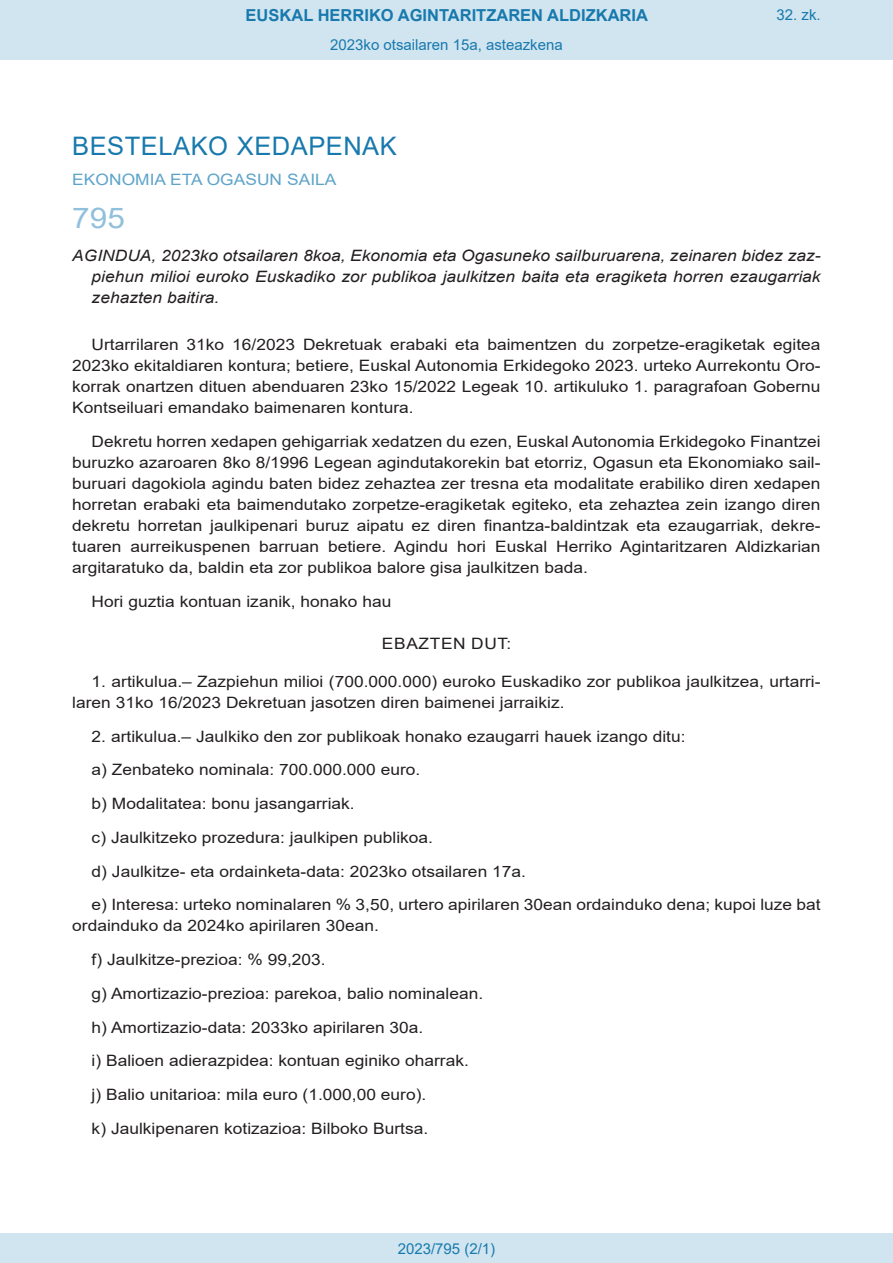
<style>
.page{position:relative;width:893px;height:1263px;background:#fff}
.page>*{position:absolute;margin:0;border:0;box-sizing:border-box;transform-origin:0 0}
.BOPVOrden{font:28.5px "Arial";color:#90c0db;scale:1.11 1}
.BOPVSeccion{font:25.5px "Arial";letter-spacing:.02em;color:#1879ad}
.t1{font:700 16.5px "Arial";color:#1879ad}
.BOPVDetalle{font:15.6px/21px "Arial";color:#231f20;text-align:justify;scale:1.11 1}
.BOPVTitulo{font:italic 15.6px/21px "Arial";color:#231f20;text-align:justify;scale:1.11 1}
.BOPVOrganismo{font:15.6px "Arial";letter-spacing:.005em;color:#5ea4ca;scale:1.11 1}
.BOPVClave{font:15.6px "Arial";letter-spacing:.035em;color:#231f20;scale:1.11 1}
.Paginacion_Centro{font:15px "Arial";color:#1879ad}
</style>
<div class="page">
<div style="left:0;top:0;width:893px;height:60px;background:#d0e5f0"></div>
<div style="left:0;top:1233px;width:893px;height:30px;background:#d0e5f0"></div>
<p class="t1" style="left:246px;top:3px;width:404px">EUSKAL HERRIKO AGINTARITZAREN ALDIZKARIA</p>
<p class="Paginacion_Centro" style="left:330px;top:35px;width:234px">2023ko otsailaren 15a, asteazkena</p>
<p class="Paginacion_Centro" style="left:776px;top:5px;width:46px">32. zk.</p>
<p class="BOPVSeccion" style="left:72px;top:128px;width:326px">BESTELAKO XEDAPENAK</p>
<p class="BOPVOrganismo" style="left:72px;top:169px;width:240px">EKONOMIA ETA OGASUN SAILA</p>
<p class="BOPVOrden" style="left:72px;top:198px;width:49px">795</p>
<p class="BOPVTitulo" style="left:92px;top:246px;width:658px;text-indent:-19px">AGINDUA, 2023ko otsailaren 8koa, Ekonomia eta Ogasuneko sailburuarena, zeinaren bidez zaz&shy;piehun milioi euroko Euskadiko zor publikoa jaulkitzen baita eta eragiketa horren ezaugarriak zehazten baitira.</p>
<p class="BOPVDetalle" style="left:72px;top:334px;width:676px;text-indent:19px">Urtarrilaren 31ko 16/2023 Dekretuak erabaki eta baimentzen du zorpetze-eragiketak egitea 2023ko ekitaldiaren kontura; betiere, Euskal Autonomia Erkidegoko 2023. urteko Aurrekontu Oro&shy;korrak onartzen dituen abenduaren 23ko 15/2022 Legeak 10. artikuluko 1. paragrafoan Gobernu Kontseiluari emandako baimenaren kontura.</p>
<p class="BOPVDetalle" style="left:72px;top:431px;width:676px;text-indent:19px">Dekretu horren xedapen gehigarriak xedatzen du ezen, Euskal Autonomia Erkidegoko Finantzei buruzko azaroaren 8ko 8/1996 Legean agindutakorekin bat etorriz, Ogasun eta Ekonomiako sail&shy;buruari dagokiola agindu baten bidez zehaztea zer tresna eta modalitate erabiliko diren xedapen horretan erabaki eta baimendutako zorpetze-eragiketak egiteko, eta zehaztea zein izango diren dekretu horretan jaulkipenari buruz aipatu ez diren finantza-baldintzak eta ezaugarriak, dekre&shy;tuaren aurreikuspenen barruan betiere. Agindu hori Euskal Herriko Agintaritzaren Aldizkarian argitaratuko da, baldin eta zor publikoa balore gisa jaulkitzen bada.</p>
<p class="BOPVDetalle" style="left:92px;top:590px;width:272px">Hori guztia kontuan izanik, honako hau</p>
<p class="BOPVClave" style="left:382px;top:633px;width:118px">EBAZTEN DUT:</p>
<p class="BOPVDetalle" style="left:72px;top:671px;width:676px;text-indent:19px">1. artikulua.– Zazpiehun milioi (700.000.000) euroko Euskadiko zor publikoa jaulkitzea, urtarri&shy;laren 31ko 16/2023 Dekretuan jasotzen diren baimenei jarraikiz.</p>
<p class="BOPVDetalle" style="left:92px;top:725px;width:537px">2. artikulua.– Jaulkiko den zor publikoak honako ezaugarri hauek izango ditu:</p>
<p class="BOPVDetalle" style="left:92px;top:759px;width:298px">a) Zenbateko nominala: 700.000.000 euro.</p>
<p class="BOPVDetalle" style="left:92px;top:793px;width:238px">b) Modalitatea: bonu jasangarriak.</p>
<p class="BOPVDetalle" style="left:92px;top:827px;width:309px">c) Jaulkitzeko prozedura: jaulkipen publikoa.</p>
<p class="BOPVDetalle" style="left:92px;top:860px;width:393px">d) Jaulkitze- eta ordainketa-data: 2023ko otsailaren 17a.</p>
<p class="BOPVDetalle" style="left:72px;top:894px;width:676px;text-indent:19px">e) Interesa: urteko nominalaren % 3,50, urtero apirilaren 30ean ordainduko dena; kupoi luze bat ordainduko da 2024ko apirilaren 30ean.</p>
<p class="BOPVDetalle" style="left:92px;top:949px;width:212px">f) Jaulkitze-prezioa: % 99,203.</p>
<p class="BOPVDetalle" style="left:92px;top:983px;width:354px">g) Amortizazio-prezioa: parekoa, balio nominalean.</p>
<p class="BOPVDetalle" style="left:92px;top:1016px;width:300px">h) Amortizazio-data: 2033ko apirilaren 30a.</p>
<p class="BOPVDetalle" style="left:92px;top:1050px;width:341px">i) Balioen adierazpidea: kontuan eginiko oharrak.</p>
<p class="BOPVDetalle" style="left:92px;top:1084px;width:303px">j) Balio unitarioa: mila euro (1.000,00 euro).</p>
<p class="BOPVDetalle" style="left:92px;top:1118px;width:305px">k) Jaulkipenaren kotizazioa: Bilboko Burtsa.</p>
<p class="Paginacion_Centro" style="left:398px;top:1238px;width:99px">2023/795 (2/1)</p>
</div>
